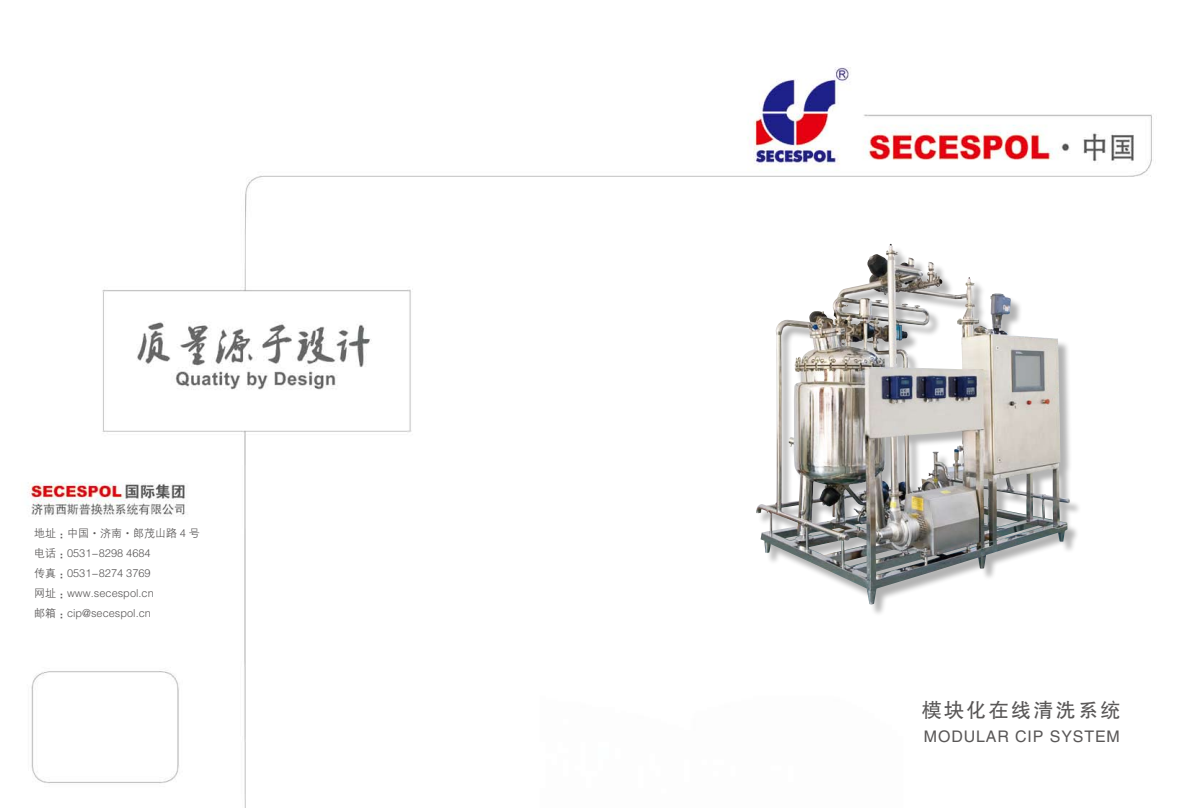
<style>
.page{position:relative;width:1191px;height:808px;background:#fff}
.page>*{position:absolute;margin:0;border:0;box-sizing:border-box;transform-origin:0 0}
.t1{font:20px "FZHTJW GB1 0";letter-spacing:.115em;color:#595757}
.t2{font:16px "FZHTJW GB1 0";letter-spacing:.055em;color:#595757}
.t3{font:11px/20px "FZZDXJW GB1 0";color:#595757}
</style>
<div class="page">
<img style="left:27px;top:67px;width:1125px;height:741px">
<div style="left:757px;top:245px;width:329px;height:376px;background:#fff"></div>
<img style="left:756px;top:244px;width:314px;height:361px">
<p class="t3" style="left:34px;top:523px;width:167px">地址：中国·济南·郎茂山路 4 号电话：0531-8298 4684<br>传真：0531-8274 3769<br>网址：www.secespol.cn<br>邮箱：cip@secespol.cn</p>
<h1 class="t1" style="left:922px;top:699px;width:200px">模块化在线清洗系统</h1>
<h2 class="t2" style="left:924px;top:727px;width:195px">MODULAR CIP SYSTEM</h2>
</div>
